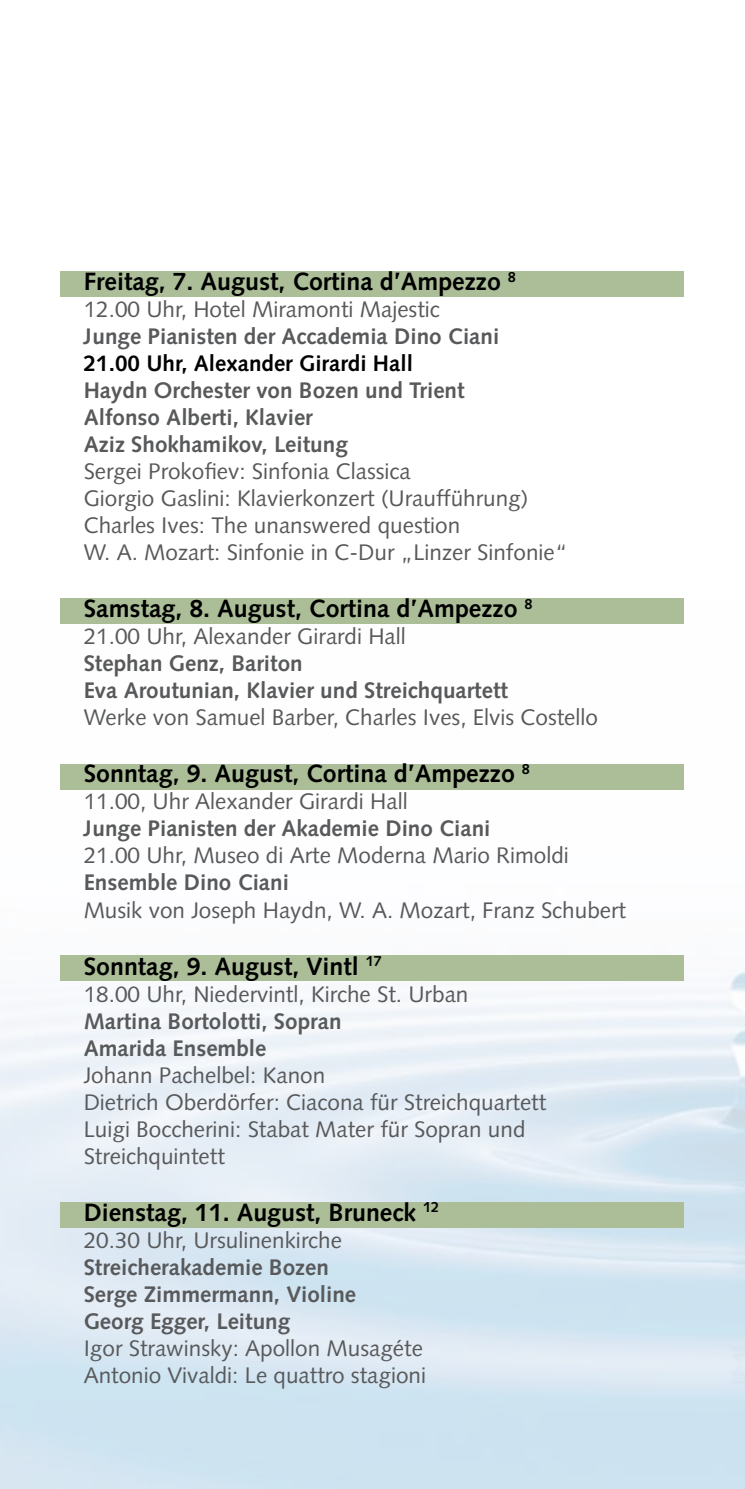
<style>
.page{position:relative;width:745px;height:1489px;background:#fff}
.page>*{position:absolute;margin:0;border:0;box-sizing:border-box;transform-origin:0 0}
.t1{font:700 25px "Syntax";color:#000}
.t2{font:22.5px/27px "Syntax";color:#58595b}
.t3{font:700 22.5px/27px "Syntax";color:#58595b}
.t4{font:700 22.5px "Syntax";color:#000}
</style>
<div class="page">
<div style="left:61px;top:271px;width:622px;height:26px;background:#abbe98"></div>
<div style="left:61px;top:955px;width:622px;height:25px;background:#abbe98"></div>
<div style="left:61px;top:598px;width:622px;height:25px;background:#abbe98"></div>
<div style="left:61px;top:764px;width:622px;height:25px;background:#abbe98"></div>
<div style="left:61px;top:1201px;width:622px;height:26px;background:#abbe98"></div>
<p class="t1" style="left:84px;top:267px;width:433px">Freitag, 7. August, Cortina d’Ampezzo <sup>8</sup></p>
<p class="t2" style="left:84px;top:296px;width:357px">12.00 Uhr, Hotel Miramonti Majestic</p>
<p class="t3" style="left:84px;top:323px;width:417px">Junge Pianisten der Accademia Dino Ciani</p>
<p class="t4" style="left:84px;top:350px;width:330px">21.00 Uhr, Alexander Girardi Hall</p>
<p class="t3" style="left:84px;top:377px;width:382px">Haydn Orchester von Bozen und Trient<br>Alfonso Alberti, Klavier<br>Aziz Shokhamikov, Leitung</p>
<p class="t2" style="left:84px;top:458px;width:485px">Sergei Prokofiev: Sinfonia Classica<br>Giorgio Gaslini: Klavierkonzert (Uraufführung)<br>Charles Ives: The unanswered question<br>W. A. Mozart: Sinfonie in C-Dur „Linzer Sinfonie“</p>
<p class="t1" style="left:84px;top:594px;width:450px">Samstag, 8. August, Cortina d’Ampezzo <sup>8</sup></p>
<p class="t2" style="left:84px;top:623px;width:323px">21.00 Uhr, Alexander Girardi Hall</p>
<p class="t3" style="left:84px;top:650px;width:425px">Stephan Genz, Bariton<br>Eva Aroutunian, Klavier und Streichquartett</p>
<p class="t2" style="left:84px;top:704px;width:515px">Werke von Samuel Barber, Charles Ives, Elvis Costello</p>
<p class="t1" style="left:84px;top:759px;width:447px">Sonntag, 9. August, Cortina d’Ampezzo <sup>8</sup></p>
<p class="t2" style="left:84px;top:788px;width:325px">11.00, Uhr Alexander Girardi Hall</p>
<p class="t3" style="left:84px;top:815px;width:408px">Junge Pianisten der Akademie Dino Ciani</p>
<p class="t2" style="left:84px;top:842px;width:486px">21.00 Uhr, Museo di Arte Moderna Mario Rimoldi</p>
<p class="t3" style="left:84px;top:869px;width:207px">Ensemble Dino Ciani</p>
<p class="t2" style="left:84px;top:896px;width:543px">Musik von Joseph Haydn, W. A. Mozart, Franz Schubert</p>
<p class="t1" style="left:84px;top:951px;width:299px">Sonntag, 9. August, Vintl <sup>17</sup></p>
<p class="t2" style="left:84px;top:980px;width:386px">18.00 Uhr, Niedervintl, Kirche St. Urban</p>
<p class="t3" style="left:84px;top:1007px;width:259px">Martina Bortolotti, Sopran<br>Amarida Ensemble</p>
<p class="t2" style="left:84px;top:1061px;width:464px">Johann Pachelbel: Kanon<br>Dietrich Oberdörfer: Ciacona für Streichquartett Luigi Boccherini: Stabat Mater für Sopran und Streichquintett</p>
<p class="t1" style="left:84px;top:1197px;width:357px">Dienstag, 11. August, Bruneck <sup>12</sup></p>
<p class="t2" style="left:84px;top:1226px;width:260px">20.30 Uhr, Ursulinenkirche</p>
<p class="t3" style="left:84px;top:1253px;width:274px">Streicherakademie Bozen<br>Serge Zimmermann, Violine<br>Georg Egger, Leitung</p>
<p class="t2" style="left:84px;top:1334px;width:343px">Igor Strawinsky: Apollon Musagéte<br>Antonio Vivaldi: Le quattro stagioni</p>
</div>
